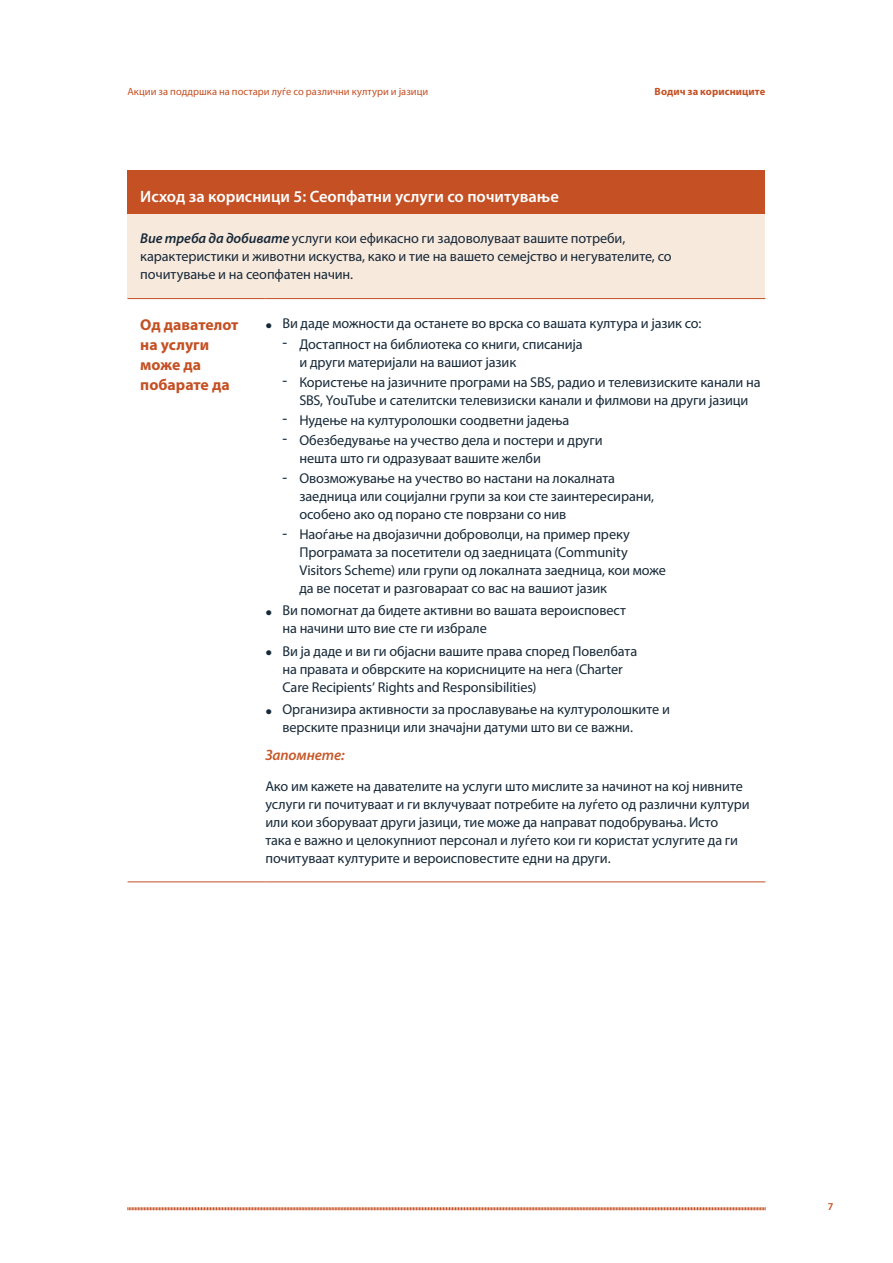
<style>
.page{position:relative;width:893px;height:1263px;background:#fff}
.page>*{position:absolute;margin:0;border:0;box-sizing:border-box;transform-origin:0 0}
.H2_Table_text_bold_H{font:600 16.5px "Myriad Pro";color:#fff}
.Table_Text_Left_Head{font:700 15.75px/20.2px "Myriad Pro";color:#c45023}
.Table_Itallic_Pull_Q{font:italic 600 15px "Myriad Pro";letter-spacing:-.01em;color:#c6582a}
.Body_text{font:14.25px/18px "Myriad Pro";letter-spacing:-.005em;color:#172938}
.t1{font:10.5px "Myriad Pro";letter-spacing:.005em;color:#c45023}
.t2{font:700 10.5px "Myriad Pro";letter-spacing:.01em;color:#c45023}
.t3{font:600 10.5px "Myriad Pro";color:#c45023}
.s1{font-weight:600;font-style:italic}
.s2{font-size:24px}
.s3{font-family:"Arial"}
</style>
<div class="page">
<svg style="left:127px;top:1207px;width:639px;height:4px;background:#e1a790"></svg>
<div style="left:128px;top:170px;width:637px;height:44px;background:#c45023"></div>
<div style="left:128px;top:214px;width:637px;height:85px;background:#f8e9dd"></div>
<hr style="left:128px;top:298px;width:137px;height:1px;background:#c45023">
<hr style="left:265px;top:298px;width:500px;height:1px;background:#c45023">
<hr style="left:128px;top:881px;width:137px;height:1px;background:#c45023">
<hr style="left:265px;top:881px;width:500px;height:1px;background:#c45023">
<p class="t1" style="left:128px;top:85px;width:302px">Акции за поддршка на постари луѓе со различни култури и јазици</p>
<p class="t2" style="left:655px;top:84px;width:112px">Водич за корисниците</p>
<p class="H2_Table_text_bold_H" style="left:140px;top:186px;width:420px">Исход за корисници 5: Сеопфатни услуги со почитување</p>
<p class="Body_text" style="left:140px;top:229px;width:533px"><span class="s1">Вие треба да добивате</span> услуги кои ефикасно ги задоволуваат вашите потреби, карактеристики и животни искуства, како и тие на вашето семејство и негувателите, со почитување и на сеопфатен начин.</p>
<h2 class="Table_Text_Left_Head" style="left:140px;top:314px;width:100px">Од давателот на услуги може да побарате да</h2>
<p class="Body_text" style="left:265px;top:314px;width:437px"><span class="s2">•</span> Ви даде можности да останете во врска со вашата култура и јазик со:</p>
<p class="Body_text" style="left:299px;top:334px;width:285px;text-indent:-17px"><span class="s3">-</span> Достапност на библиотека со книги, списанија и други материјали на вашиот јазик</p>
<p class="Body_text" style="left:282px;top:373px;width:480px;text-align:center"><span class="s3">-</span> Користење на јазичните програми на SBS, радио и телевизиските канали на<br>ЅВЅ, YouTube и сателитски телевизиски канали и филмови на други јазици</p>
<p class="Body_text" style="left:282px;top:411px;width:288px"><span class="s3">-</span> Нудење на културолошки соодветни јадења</p>
<p class="Body_text" style="left:299px;top:431px;width:305px;text-indent:-17px"><span class="s3">-</span> Обезбедување на учество дела и постери и други нешта што ги одразуваат вашите желби</p>
<p class="Body_text" style="left:299px;top:469px;width:356px;text-indent:-17px"><span class="s3">-</span> Овозможување на учество во настани на локалната заедница или социјални групи за кои сте заинтересирани, особено ако од порано сте поврзани со нив</p>
<p class="Body_text" style="left:299px;top:525px;width:368px;text-indent:-17px"><span class="s3">-</span> Наоѓање на двојазични доброволци, на пример преку Програмата за посетители од заедницата (Community Visitors Scheme) или групи од локалната заедница, кои може да ве посетат и разговараат со вас на вашиот јазик</p>
<p class="Body_text" style="left:282px;top:601px;width:345px;text-indent:-17px"><span class="s2">•</span> Ви помогнат да бидете активни во вашата вероисповест на начини што вие сте ги избрале</p>
<p class="Body_text" style="left:282px;top:642px;width:356px;text-indent:-17px"><span class="s2">•</span> Ви ја даде и ви ги објасни вашите права според Повелбата на правата и обврските на корисниците на нега (Charter<br>Care Recipients’ Rights and Responsibilities)</p>
<p class="Body_text" style="left:282px;top:700px;width:389px;text-indent:-17px"><span class="s2">•</span> Организира активности за прославување на културолошките и верските празници или значајни датуми што ви се важни.</p>
<p class="Table_Itallic_Pull_Q" style="left:265px;top:745px;width:81px">Запомнете:</p>
<p class="Body_text" style="left:265px;top:777px;width:486px">Ако им кажете на давателите на услуги што мислите за начинот на кој нивните услуги ги почитуваат и ги вклучуваат потребите на луѓето од различни култури или кои зборуваат други јазици, тие може да направат подобрувања. Исто<br>така е важно и целокупниот персонал и луѓето кои ги користат услугите да ги почитуваат културите и вероисповестите едни на други.</p>
<p class="t3" style="left:828px;top:1200px;width:7px">7</p>
</div>
